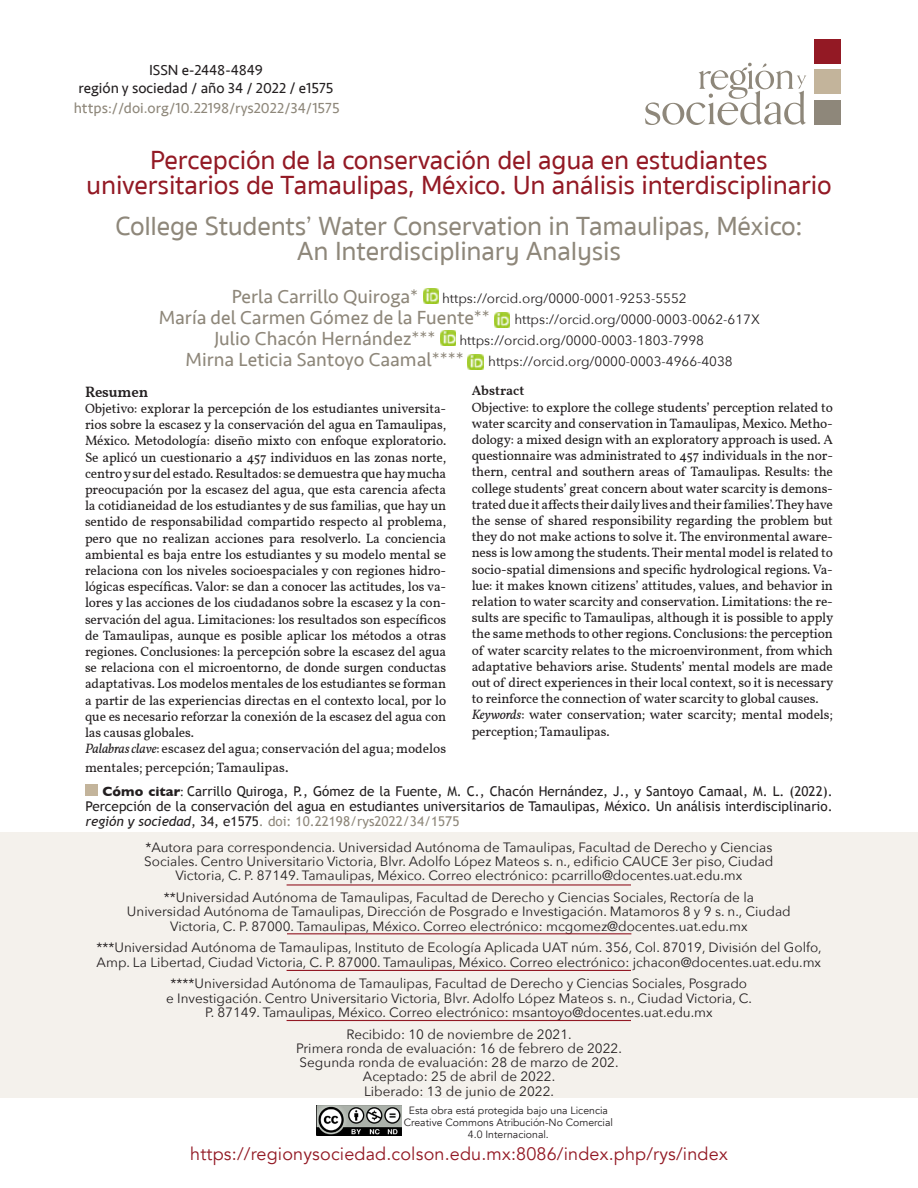
<style>
.page{position:relative;width:918px;height:1188px;background:#fff}
.page>*{position:absolute;margin:0;border:0;box-sizing:border-box;transform-origin:0 0}
.t1{font:500 27px/25.5px "Sukhumvit Set";letter-spacing:-.01em;color:#931924;text-align:center}
.t2{font:500 27px/25.5px "Sukhumvit Set";letter-spacing:-.01em;color:#8e877a;text-align:center}
.t3{font:19.5px "Seravek";color:#8e877a}
.t4{font:18px "Avenir";letter-spacing:.01em;color:#931924}
.t5{font:15px/18px "Seravek";color:#231f20;text-align:center}
.t6{font:15px "Seravek";color:#8e877a}
.t7{font:600 15px "Vollkorn";letter-spacing:-.01em;color:#231f20}
.t8{font:13.5px/16.2px "Vollkorn";letter-spacing:-.01em;color:#231f20}
.t9{font:13.5px/14.2px "Avenir Next";color:#231f20;text-align:center}
.t10{font:13.5px/15px "Trebuchet MS";color:#231f20;text-align:justify}
.t11{font:600 13.5px "Vollkorn";color:#231f20}
.t12{font:10.5px/12px "Avenir";color:#231f20;text-align:center}
.s1{font-family:"Seravek";font-size:19.5px;color:#8e877a}
.s2{font-style:italic}
.s3{font-family:"Iowan Old Style";font-size:15.75px}
.s4{font-family:"Gill Sans";font-weight:700}
.s5{font-family:"Gill Sans"}
.s6{color:#8e877a}
</style>
<div class="page">
<div style="left:0;top:832px;width:918px;height:266px;background:#f4f1ec"></div>
<img style="left:423px;top:288px;width:16px;height:16px">
<img style="left:494px;top:312px;width:16px;height:16px">
<img style="left:441px;top:330px;width:15px;height:16px">
<img style="left:468px;top:354px;width:15px;height:16px">
<img style="left:317px;top:1105px;width:85px;height:30px">
<div style="left:85px;top:784px;width:13px;height:12px;background:#c3b49b"></div>
<div style="left:814px;top:39px;width:27px;height:25px;background:#931924"></div>
<svg style="left:645px;top:63px;width:161px;height:62px"></svg>
<div style="left:814px;top:70px;width:27px;height:24px;background:#c3b49b"></div>
<div style="left:814px;top:100px;width:27px;height:25px;background:#8e877a"></div>
<hr style="left:287px;top:933px;width:344px;height:1px;background:#931924">
<hr style="left:287px;top:970px;width:344px;height:1px;background:#931924">
<hr style="left:287px;top:1020px;width:344px;height:1px;background:#931924">
<hr style="left:287px;top:884px;width:344px;height:2px;background:#931924">
<p class="t5" style="left:79px;top:61px;width:256px">ISSN e-2448-4849<br>región y sociedad / año 34 / 2022 / e1575</p>
<p class="t6" style="left:74px;top:96px;width:267px">https://doi.org/10.22198/rys2022/34/1575</p>
<h1 class="t1" style="left:86px;top:148px;width:747px">Percepción de la conservación del agua en estudiantes universitarios de Tamaulipas, México. Un análisis interdisciplinario</h1>
<h1 class="t2" style="left:115px;top:214px;width:689px">College Students’ Water Conservation in Tamaulipas, México:<br>An Interdisciplinary Analysis</h1>
<p class="t9" style="left:232px;top:290px;width:457px"><span class="s1">Perla Carrillo Quiroga*</span> https://orcid.org/0000-0001-9253-5552</p>
<h2 class="t3" style="left:159px;top:302px;width:333px">María del Carmen Gómez de la Fuente**</h2>
<p class="t9" style="left:214px;top:308px;width:547px;line-height:21px;text-align:left;text-indent:300px">https://orcid.org/0000-0003-0062-617X<br><span class="s1">Julio Chacón Hernández***</span> https://orcid.org/0000-0003-1803-7998</p>
<h2 class="t3" style="left:186px;top:344px;width:280px">Mirna Leticia Santoyo Caamal****</h2>
<p class="t9" style="left:488px;top:353px;width:246px">https://orcid.org/0000-0003-4966-4038</p>
<p class="t7" style="left:85px;top:380px;width:65px">Resumen</p>
<p class="t8" style="left:85px;top:399px;width:363px">Objetivo: explorar la percepción de los estudiantes universita&shy;rios sobre la escasez y la conservación del agua en Tamaulipas, México. Metodología: diseño mixto con enfoque exploratorio.<br>Se aplicó un cuestionario a 457 individuos en las zonas norte, centro y sur del estado. Resultados: se demuestra que hay mucha preocupación por la escasez del agua, que esta carencia afecta la cotidianeidad de los estudiantes y de sus familias, que hay un sentido de responsabilidad compartido respecto al problema, pero que no realizan acciones para resolverlo. La conciencia ambiental es baja entre los estudiantes y su modelo mental se relaciona con los niveles socioespaciales y con regiones hidro&shy;lógicas específicas. Valor: se dan a conocer las actitudes, los va&shy;lores y las acciones de los ciudadanos sobre la escasez y la con&shy;servación del agua. Limitaciones: los resultados son específicos de Tamaulipas, aunque es posible aplicar los métodos a otras regiones. Conclusiones: la percepción sobre la escasez del agua se relaciona con el microentorno, de donde surgen conductas adaptativas. Los modelos mentales de los estudiantes se forman a partir de las experiencias directas en el contexto local, por lo que es necesario reforzar la conexión de la escasez del agua con las causas globales.<br><span class="s2">Palabras clave</span>: escasez del agua; conservación del agua; modelos</p>
<p class="t8" style="left:85px;top:759px;width:206px">mentales; percepción; Tamaulipas<span class="s3">.</span></p>
<p class="t11" style="left:472px;top:381px;width:54px">Abstract</p>
<p class="t8" style="left:472px;top:398px;width:363px">Objective: to explore the college students’ perception related to water scarcity and conservation in Tamaulipas, Mexico. Metho&shy;dology: a mixed design with an exploratory approach is used. A questionnaire was administrated to 457 individuals in the nor&shy;thern, central and southern areas of Tamaulipas. Results: the college students’ great concern about water scarcity is demons&shy;trated due it affects their daily lives and their families’. They have the sense of shared responsibility regarding the problem but they do not make actions to solve it. The environmental aware&shy;ness is low among the students. Their mental model is related to socio-spatial dimensions and specific hydrological regions. Va&shy;lue: it makes known citizens’ attitudes, values, and behavior in relation to water scarcity and conservation. Limitations: the re&shy;sults are specific to Tamaulipas, although it is possible to apply the same methods to other regions. Conclusions: the perception of water scarcity relates to the microenvironment, from which adaptative behaviors arise. Students’ mental models are made out of direct experiences in their local context, so it is necessary to reinforce the connection of water scarcity to global causes.<br><span class="s2">Keywords</span>: water conservation; water scarcity; mental models; perception; Tamaulipas.</p>
<p class="t10" style="left:85px;top:784px;width:749px;text-indent:17px"><span class="s4">Cómo citar</span><span class="s5">:</span> Carrillo Quiroga, P., Gómez de la Fuente, M. C., Chacón Hernández, J., y Santoyo Camaal, M. L. (2022).<br>Percepción de la conservación del agua en estudiantes universitarios de Tamaulipas, México. Un análisis interdisciplinario. <span class="s2">región y sociedad</span>, 34, e1575<span class="s6">. doi: 10.22198/rys2022/34/1575</span></p>
<p class="t9" style="left:144px;top:839px;width:631px">*Autora para correspondencia. Universidad Autónoma de Tamaulipas, Facultad de Derecho y Ciencias<br>Sociales. Centro Universitario Victoria, Blvr. Adolfo López Mateos s. n., edificio CAUCE 3er piso, Ciudad<br>Victoria, C. P. 87149. Tamaulipas, México. Correo electrónico: pcarrillo@docentes.uat.edu.mx</p>
<p class="t9" style="left:127px;top:890px;width:665px">**Universidad Autónoma de Tamaulipas, Facultad de Derecho y Ciencias Sociales, Rectoría de la<br>Universidad Autónoma de Tamaulipas, Dirección de Posgrado e Investigación. Matamoros 8 y 9 s. n., Ciudad<br>Victoria, C. P. 87000. Tamaulipas, México. Correo electrónico: mcgomez@docentes.uat.edu.mx</p>
<p class="t9" style="left:96px;top:940px;width:727px;text-align:left">***Universidad Autónoma de Tamaulipas, Instituto de Ecología Aplicada UAT núm. 356, Col. 87019, División del Golfo,<br>Amp. La Libertad, Ciudad Victoria, C. P. 87000. Tamaulipas, México. Correo electrónico: jchacon@docentes.uat.edu.mx</p>
<p class="t9" style="left:166px;top:976px;width:587px">****Universidad Autónoma de Tamaulipas, Facultad de Derecho y Ciencias Sociales, Posgrado e Investigación. Centro Universitario Victoria, Blvr. Adolfo López Mateos s. n., Ciudad Victoria, C.<br>P. 87149. Tamaulipas, México. Correo electrónico: msantoyo@docentes.uat.edu.mx</p>
<p class="t9" style="left:296px;top:1026px;width:327px">Recibido: 10 de noviembre de 2021.<br>Primera ronda de evaluación: 16 de febrero de 2022.<br>Segunda ronda de evaluación: 28 de marzo de 202.<br>Aceptado: 25 de abril de 2022.<br>Liberado: 13 de junio de 2022.</p>
<p class="t12" style="left:404px;top:1104px;width:211px">Esta obra está protegida bajo una Licencia<br>Creative Commons Atribución-No Comercial<br>4.0 Internacional.</p>
<h3 class="t4" style="left:190px;top:1143px;width:539px">https://regionysociedad.colson.edu.mx:8086/index.php/rys/index</h3>
</div>
